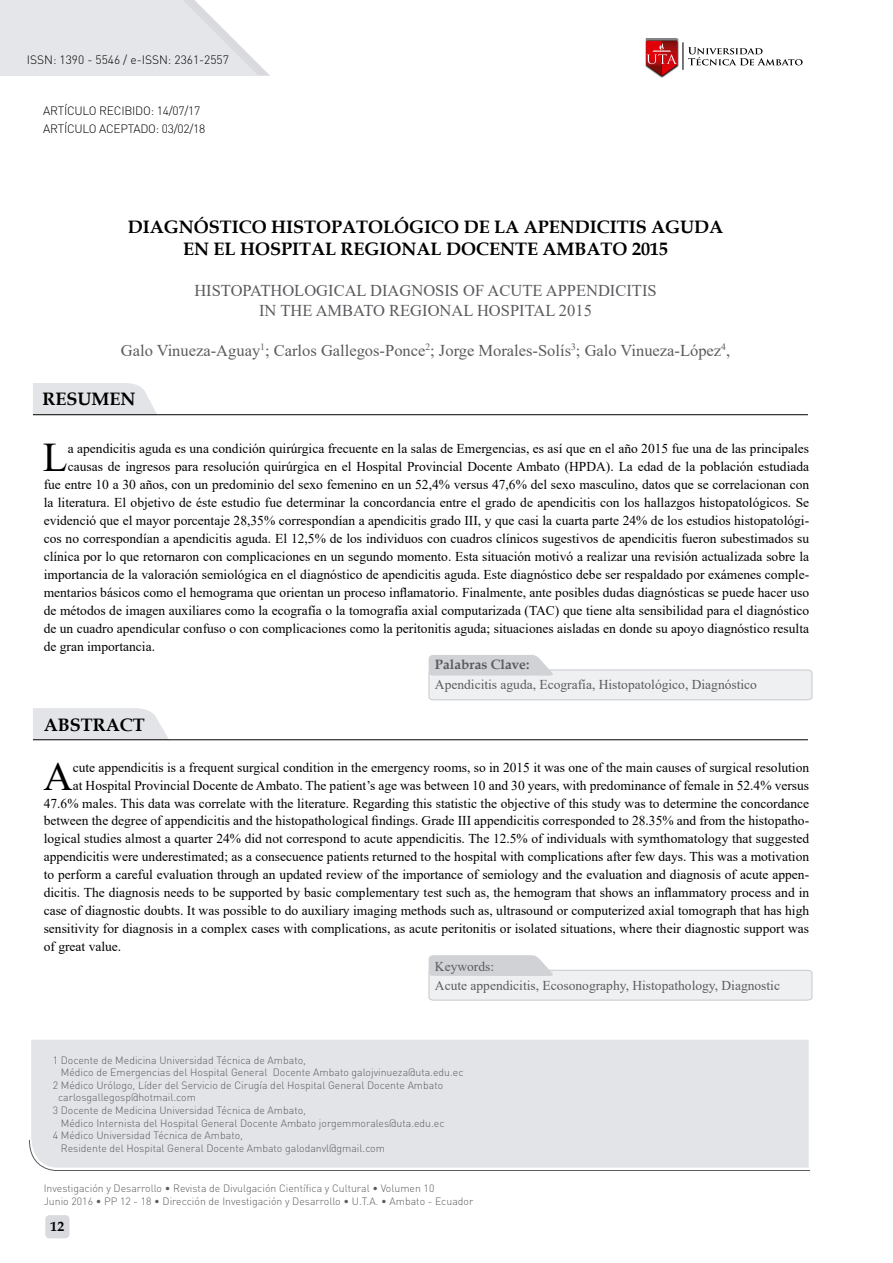
<style>
.page{position:relative;width:893px;height:1263px;background:#fff}
.page>*{position:absolute;margin:0;border:0;box-sizing:border-box;transform-origin:0 0}
.t1{font:40.65px "Times New Roman";color:#000}
.t2{font:700 18px/21.6px "Book Antiqua";color:#000;text-align:center}
.t3{font:16.5px/19.8px "Times New Roman";color:#5b5b5f;text-align:center}
.t4{font:13.5px "Times New Roman";color:#000}
.t5{font:13.5px/19.5px "Times New Roman";color:#5b5b5f}
.t6{font:700 13.5px "Book Antiqua";color:#5b5b5f}
.t7{font:700 13.5px "Book Antiqua";color:#000}
.t8{font:300 12px/18px "DIN Pro";letter-spacing:-.02em;color:#000}
.t9{font:300 12px "DIN Pro";color:#000}
.t10{font:300 10.5px/12.6px "DIN Pro";color:#5b5b5f}
</style>
<div class="page">
<div style="left:45px;top:1215px;width:25px;height:23px;background:#d8dade;border-radius:4px"></div>
<svg style="left:29px;top:1139px;width:782px;height:32px"></svg>
<svg style="left:33px;top:383px;width:124px;height:33px;background:#e4e4e8"></svg>
<hr style="left:33px;top:414px;width:775px;height:1px;background:#000">
<svg style="left:33px;top:708px;width:136px;height:33px;background:#e3e4e8"></svg>
<hr style="left:33px;top:739px;width:775px;height:1px;background:#000">
<svg style="left:428px;top:655px;width:385px;height:45px"></svg>
<svg style="left:428px;top:955px;width:385px;height:46px"></svg>
<svg style="left:0;top:0;width:270px;height:76px;background:#e7e8eb"></svg>
<img style="left:645px;top:38px;width:34px;height:40px">
<svg style="left:646px;top:41px;width:31px;height:35px"></svg>
<hr style="left:646px;top:39px;width:31px;height:1px;background:#848388">
<svg style="left:683px;top:42px;width:120px;height:28px"></svg>
<div style="left:30px;top:1040px;width:779px;height:128px;background:#e3e4e8"></div>
<p class="t9" style="left:27px;top:52px;width:204px">ISSN: 1390 - 5546 / e-ISSN: 2361-2557</p>
<p class="t8" style="left:43px;top:102px;width:164px">ARTÍCULO RECIBIDO: 14/07/17<br>ARTÍCULO ACEPTADO: 03/02/18</p>
<h2 class="t2" style="left:128px;top:216px;width:597px">DIAGNÓSTICO HISTOPATOLÓGICO DE LA APENDICITIS AGUDA<br>EN EL HOSPITAL REGIONAL DOCENTE AMBATO 2015</h2>
<p class="t3" style="left:194px;top:280px;width:464px">HISTOPATHOLOGICAL DIAGNOSIS OF ACUTE APPENDICITIS<br>IN THE AMBATO REGIONAL HOSPITAL 2015</p>
<p class="t3" style="left:121px;top:340px;width:611px">Galo Vinueza-Aguay<sup>1</sup>; Carlos Gallegos-Ponce<sup>2</sup>; Jorge Morales-Solís<sup>3</sup>; Galo Vinueza-López<sup>4</sup>,</p>
<h2 class="t2" style="left:43px;top:388px;width:94px">RESUMEN</h2>
<h1 class="t1" style="left:43px;top:429px;width:26px">L</h1>
<p class="t4" style="left:68px;top:439px;width:743px">a apendicitis aguda es una condición quirúrgica frecuente en la salas de Emergencias, es así que en el año 2015 fue una de las principales</p>
<p class="t4" style="left:68px;top:457px;width:743px">causas de ingresos para resolución quirúrgica en el Hospital Provincial Docente Ambato (HPDA). La edad de la población estudiada</p>
<p class="t4" style="left:44px;top:475px;width:767px">fue entre 10 a 30 años, con un predominio del sexo femenino en un 52,4% versus 47,6% del sexo masculino, datos que se correlacionan con</p>
<p class="t4" style="left:44px;top:493px;width:767px">la literatura. El objetivo de éste estudio fue determinar la concordancia entre el grado de apendicitis con los hallazgos histopatológicos. Se</p>
<p class="t4" style="left:44px;top:511px;width:767px">evidenció que el mayor porcentaje 28,35% correspondían a apendicitis grado III, y que casi la cuarta parte 24% de los estudios histopatológi-</p>
<p class="t4" style="left:44px;top:529px;width:767px">cos no correspondían a apendicitis aguda. El 12,5% de los individuos con cuadros clínicos sugestivos de apendicitis fueron subestimados su</p>
<p class="t4" style="left:44px;top:547px;width:767px">clínica por lo que retornaron con complicaciones en un segundo momento. Esta situación motivó a realizar una revisión actualizada sobre la</p>
<p class="t4" style="left:44px;top:565px;width:767px">importancia de la valoración semiológica en el diagnóstico de apendicitis aguda. Este diagnóstico debe ser respaldado por exámenes comple-</p>
<p class="t4" style="left:44px;top:583px;width:767px">mentarios básicos como el hemograma que orientan un proceso inflamatorio. Finalmente, ante posibles dudas diagnósticas se puede hacer uso</p>
<p class="t4" style="left:44px;top:601px;width:767px">de métodos de imagen auxiliares como la ecografía o la tomografía axial computarizada (TAC) que tiene alta sensibilidad para el diagnóstico</p>
<p class="t4" style="left:44px;top:619px;width:767px">de un cuadro apendicular confuso o con complicaciones como la peritonitis aguda; situaciones aisladas en donde su apoyo diagnóstico resulta</p>
<p class="t4" style="left:44px;top:637px;width:113px">de gran importancia.</p>
<p class="t6" style="left:435px;top:656px;width:96px">Palabras Clave:</p>
<p class="t5" style="left:435px;top:674px;width:324px">Apendicitis aguda, Ecografía, Histopatológico, Diagnóstico</p>
<h2 class="t2" style="left:44px;top:714px;width:103px">ABSTRACT</h2>
<h1 class="t1" style="left:43px;top:747px;width:31px">A</h1>
<p class="t4" style="left:73px;top:757px;width:738px">cute appendicitis is a frequent surgical condition in the emergency rooms, so in 2015 it was one of the main causes of surgical resolution</p>
<p class="t4" style="left:73px;top:775px;width:738px">at Hospital Provincial Docente de Ambato. The patient’s age was between 10 and 30 years, with predominance of female in 52.4% versus</p>
<p class="t4" style="left:44px;top:793px;width:767px">47.6% males. This data was correlate with the literature. Regarding this statistic the objective of this study was to determine the concordance</p>
<p class="t4" style="left:44px;top:811px;width:767px">between the degree of appendicitis and the histopathological findings. Grade III appendicitis corresponded to 28.35% and from the histopatho-</p>
<p class="t4" style="left:44px;top:829px;width:767px">logical studies almost a quarter 24% did not correspond to acute appendicitis. The 12.5% of individuals with symthomatology that suggested</p>
<p class="t4" style="left:44px;top:847px;width:767px">appendicitis were underestimated; as a consecuence patients returned to the hospital with complications after few days. This was a motivation</p>
<p class="t4" style="left:44px;top:865px;width:767px">to perform a careful evaluation through an updated review of the importance of semiology and the evaluation and diagnosis of acute appen-</p>
<p class="t4" style="left:44px;top:883px;width:767px">dicitis. The diagnosis needs to be supported by basic complementary test such as, the hemogram that shows an inflammatory process and in</p>
<p class="t4" style="left:44px;top:901px;width:767px">case of diagnostic doubts. It was possible to do auxiliary imaging methods such as, ultrasound or computerized axial tomograph that has high</p>
<p class="t4" style="left:44px;top:919px;width:767px">sensitivity for diagnosis in a complex cases with complications, as acute peritonitis or isolated situations, where their diagnostic support was</p>
<p class="t4" style="left:44px;top:937px;width:79px">of great value.</p>
<p class="t5" style="left:435px;top:956px;width:347px">Keywords:<br>Acute appendicitis, Ecosonography, Histopathology, Diagnostic</p>
<p class="t10" style="left:53px;top:1053px;width:255px">1 Docente de Medicina Universidad Técnica de Ambato,</p>
<p class="t10" style="left:61px;top:1066px;width:404px">Médico de Emergencias del Hospital General Docente Ambato galojvinueza@uta.edu.ec</p>
<p class="t10" style="left:53px;top:1078px;width:392px">2 Médico Urólogo, Líder del Servicio de Cirugía del Hospital General Docente Ambato</p>
<p class="t10" style="left:58px;top:1091px;width:139px">carlosgallegosp@hotmail.com</p>
<p class="t10" style="left:53px;top:1103px;width:255px">3 Docente de Medicina Universidad Técnica de Ambato,</p>
<p class="t10" style="left:61px;top:1116px;width:385px">Médico Internista del Hospital General Docente Ambato jorgemmorales@uta.edu.ec</p>
<p class="t10" style="left:53px;top:1129px;width:192px">4 Médico Universidad Técnica de Ambato,</p>
<p class="t10" style="left:61px;top:1141px;width:326px">Residente del Hospital General Docente Ambato galodanvl@gmail.com</p>
<p class="t10" style="left:44px;top:1181px;width:431px">Investigación y Desarrollo • Revista de Divulgación Científica y Cultural • Volumen 10<br>Junio 2016 • PP 12 - 18 • Dirección de Investigación y Desarrollo • U.T.A. • Ambato - Ecuador</p>
<p class="t7" style="left:51px;top:1217px;width:15px">12</p>
</div>
